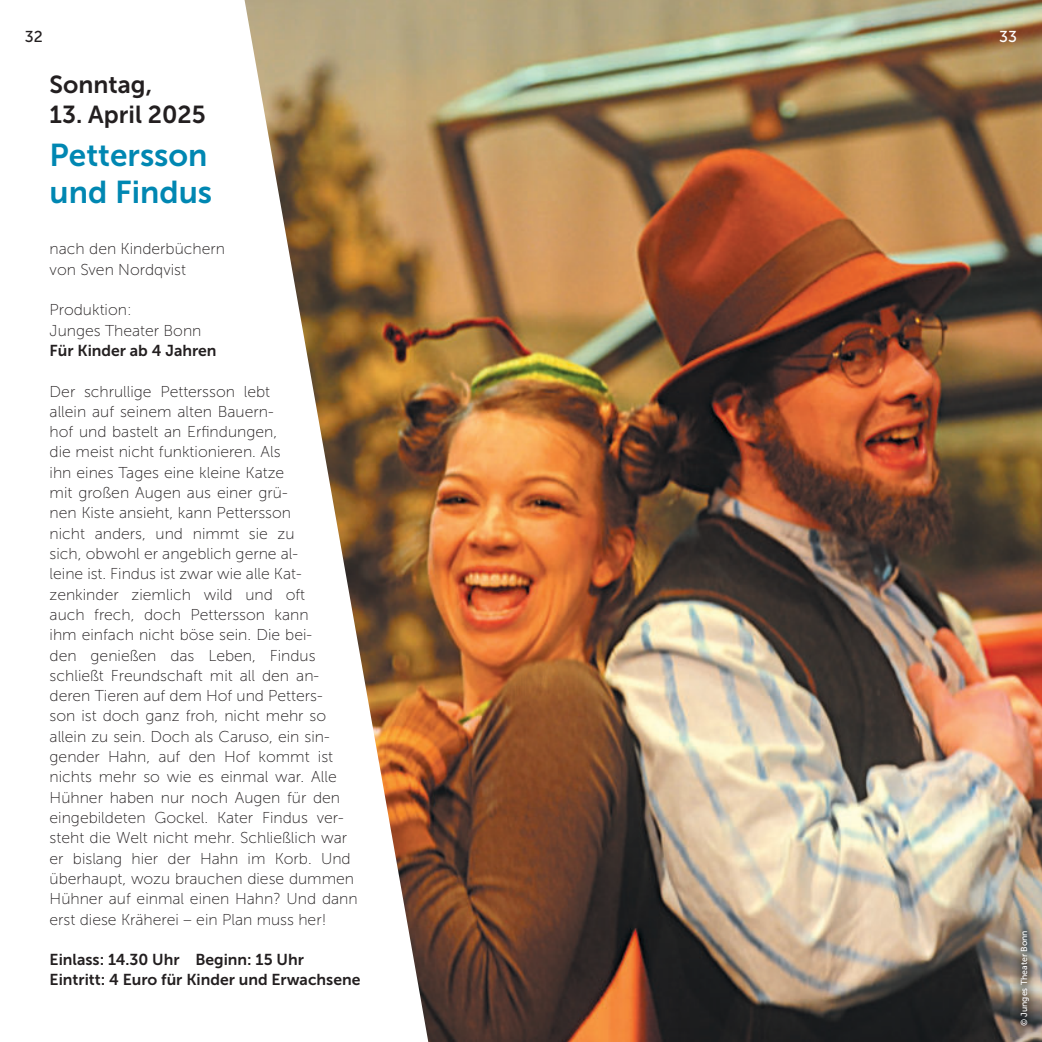
<style>
.page{position:relative;width:1042px;height:1042px;background:#fff}
.page>*{position:absolute;margin:0;border:0;box-sizing:border-box;transform-origin:0 0}
.t1{font:31.5px/36.2px "Museo Sans 700";color:#0087b2}
.t2{font:24.5px "Museo Sans 700";color:#231f20}
.t3{font:15.75px/20.3px "Museo Sans 100";color:#231f20}
.t4{font:15.75px/20.3px "Museo Sans 700";color:#231f20}
.t5{font:15.75px "Museo Sans 500";color:#fff}
.t6{font:15.75px "Museo Sans 500";color:#231f20}
.t7{font:8.75px "Museo Sans 500";color:#fff}
</style>
<div class="page">
<img style="left:428px;top:0;width:614px;height:1042px">
<img style="left:1010px;top:920px;width:29px;height:116px">
<svg style="left:244px;top:0;width:184px;height:1040px"></svg>
<p class="t6" style="left:25px;top:29px;width:19px">32</p>
<h2 class="t2" style="left:50px;top:71px;width:104px">Sonntag,</h2>
<h2 class="t2" style="left:50px;top:101px;width:158px">13. April 2025</h2>
<h1 class="t1" style="left:50px;top:137px;width:164px">Pettersson und Findus</h1>
<p class="t3" style="left:50px;top:239px;width:177px">nach den Kinderbüchern von Sven Nordqvist</p>
<p class="t3" style="left:50px;top:300px;width:153px">Produktion:<br>Junges Theater Bonn</p>
<p class="t4" style="left:50px;top:340px;width:168px">Für Kinder ab 4 Jahren</p>
<p class="t3" style="left:50px;top:381px;width:309px">Der schrullige Pettersson lebt<br>allein auf seinem alten Bauern-<br>hof und bastelt an Erfindungen,<br>die meist nicht funktionieren. Als<br>ihn eines Tages eine kleine Katze<br>mit großen Augen aus einer grü-<br>nen Kiste ansieht, kann Pettersson<br>nicht anders, und nimmt sie zu<br>sich, obwohl er angeblich gerne al-<br>leine ist. Findus ist zwar wie alle Kat&shy;zenkinder ziemlich wild und oft<br>auch frech, doch Pettersson kann<br>ihm einfach nicht böse sein. Die bei-<br>den genießen das Leben, Findus schließt Freundschaft mit all den an&shy;deren Tieren auf dem Hof und Petters-<br>son ist doch ganz froh, nicht mehr so allein zu sein. Doch als Caruso, ein sin&shy;gender Hahn, auf den Hof kommt ist nichts mehr so wie es einmal war. Alle Hühner haben nur noch Augen für den eingebildeten Gockel. Kater Findus ver&shy;steht die Welt nicht mehr. Schließlich war er bislang hier der Hahn im Korb. Und überhaupt, wozu brauchen diese dummen Hühner auf einmal einen Hahn? Und dann erst diese Kräherei – ein Plan muss her!</p>
<p class="t4" style="left:50px;top:949px;width:312px">Einlass: 14.30 Uhr Beginn: 15 Uhr<br>Eintritt: 4 Euro für Kinder und Erwachsene</p>
<p class="t5" style="left:999px;top:28px;width:19px">33</p>
<p class="t7" style="left:1019px;top:1026px;width:97px;rotate:-90deg">© Junges Theater Bonn</p>
</div>
